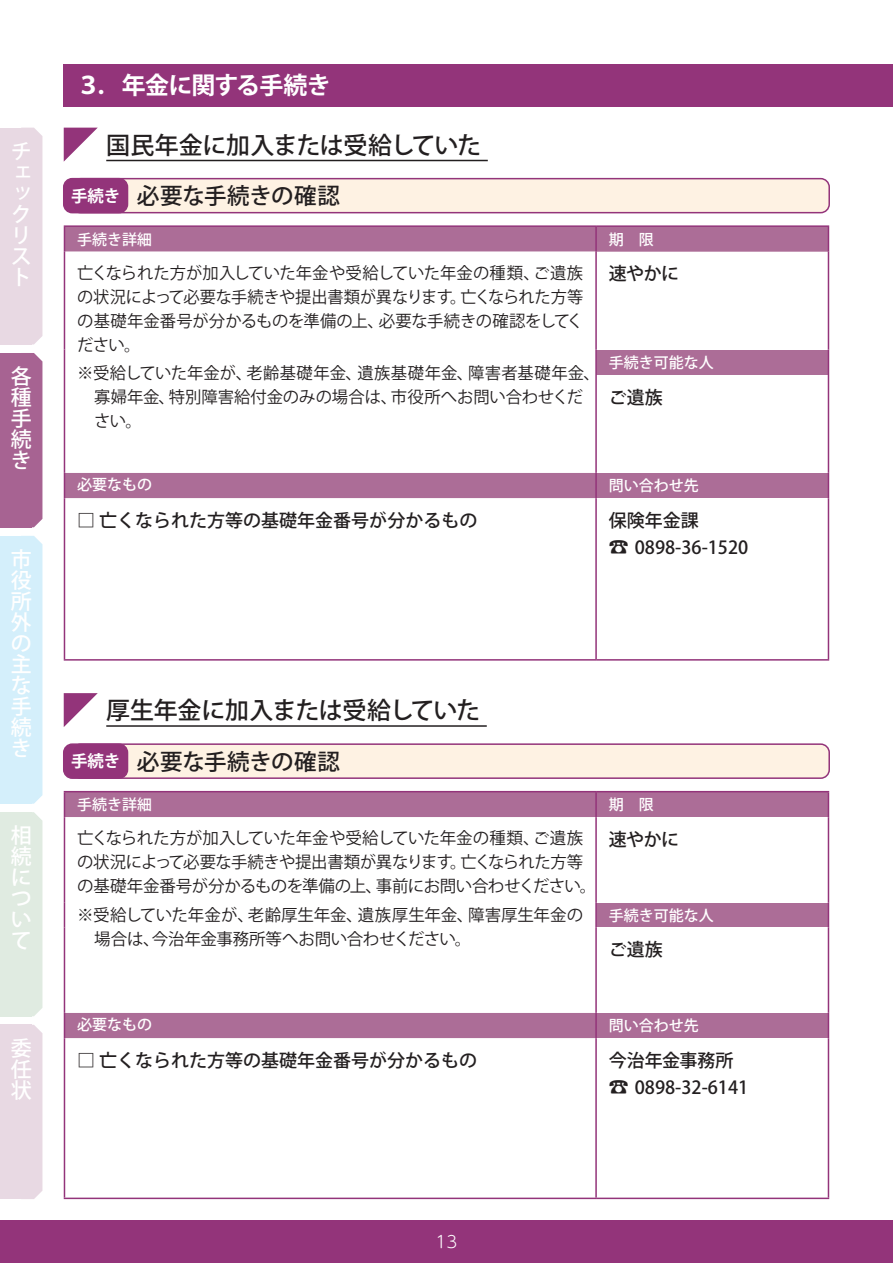
<style>
.page{position:relative;width:893px;height:1263px;background:#fff}
.page>*{position:absolute;margin:0;border:0;box-sizing:border-box;transform-origin:0 0}
.t1{font:24px "Koz Go Pro Medium 90 msp RKSJ H";letter-spacing:-.015em;color:#231f20}
.t2{font:24px "Koz Go Pro Bold 90 msp RKSJ H";letter-spacing:-.03em;color:#fff}
.t3{font:22.5px "Koz Go Pro Medium 90 msp RKSJ H";letter-spacing:.005em;color:#231f20}
.t4{font:21px/21px "Koz Go Pro Medium 90 msp RKSJ H";color:#fff;text-align:justify}
.t5{font:18px/27px "Koz Go Pro Medium 90 msp RKSJ H";color:#231f20}
.t6{font:16.5px/24px "Koz Go Pro Regular 90 msp RKSJ H";letter-spacing:-.015em;color:#231f20}
.t7{font:16.5px "UD Shin M Go Pr 6 N Light 90 msp RKSJ H";color:#fff}
.t8{font:15px "Koz Go Pro Medium 90 msp RKSJ H";color:#fff}
.s1{font-family:"Koz Go Pro Bold 90 msp RKSJ H";font-size:16.5px;color:#fff}
.s2{font-size:19.8px}
</style>
<div class="page">
<div style="left:0;top:1220px;width:893px;height:43px;background:#93347a"></div>
<div style="left:64px;top:64px;width:829px;height:42px;background:#93347a"></div>
<hr style="left:106px;top:160px;width:382px;height:1px;background:#231f20">
<hr style="left:106px;top:725px;width:381px;height:2px;background:#231f20">
<div style="left:72px;top:179px;width:757px;height:34px;background:#fef2e3;border-radius:9px"></div>
<div style="left:71px;top:178px;width:759px;height:35px;border:2px solid #93347a;border-radius:9px"></div>
<div style="left:64px;top:179px;width:64px;height:34px;background:#93347a;border-radius:9px"></div>
<div style="left:63px;top:178px;width:65px;height:35px;border:2px solid #93347a;border-radius:9px"></div>
<div style="left:72px;top:744px;width:757px;height:34px;background:#fef2e3;border-radius:9px"></div>
<div style="left:71px;top:743px;width:759px;height:36px;border:2px solid #93347a;border-radius:9px"></div>
<div style="left:64px;top:744px;width:64px;height:34px;background:#93347a;border-radius:9px"></div>
<div style="left:63px;top:743px;width:65px;height:36px;border:2px solid #93347a;border-radius:9px"></div>
<div style="left:65px;top:227px;width:763px;height:271px;background:#ac6d97"></div>
<svg style="left:65px;top:252px;width:530px;height:407px"></svg>
<div style="left:596px;top:252px;width:232px;height:97px;background:#fff"></div>
<div style="left:596px;top:375px;width:232px;height:98px;background:#fff"></div>
<hr style="left:64px;top:252px;width:1px;height:97px;background:#93347a">
<svg style="left:64px;top:349px;width:1px;height:26px"></svg>
<hr style="left:64px;top:375px;width:1px;height:98px;background:#93347a">
<svg style="left:64px;top:473px;width:1px;height:25px"></svg>
<hr style="left:64px;top:498px;width:1px;height:161px;background:#93347a">
<hr style="left:64px;top:659px;width:532px;height:2px;background:#93347a">
<hr style="left:595px;top:252px;width:2px;height:97px;background:#93347a">
<hr style="left:828px;top:252px;width:1px;height:97px;background:#93347a">
<hr style="left:595px;top:349px;width:2px;height:26px;background:#93347a">
<svg style="left:828px;top:349px;width:1px;height:26px"></svg>
<hr style="left:595px;top:375px;width:2px;height:98px;background:#93347a">
<hr style="left:828px;top:375px;width:1px;height:98px;background:#93347a">
<hr style="left:595px;top:473px;width:2px;height:25px;background:#93347a">
<svg style="left:828px;top:473px;width:1px;height:25px"></svg>
<hr style="left:595px;top:498px;width:2px;height:161px;background:#93347a">
<hr style="left:828px;top:498px;width:1px;height:161px;background:#93347a">
<hr style="left:596px;top:659px;width:233px;height:2px;background:#93347a">
<hr style="left:64px;top:225px;width:532px;height:2px;background:#93347a">
<svg style="left:64px;top:227px;width:1px;height:25px"></svg>
<hr style="left:596px;top:225px;width:233px;height:2px;background:#93347a">
<hr style="left:595px;top:227px;width:2px;height:25px;background:#93347a">
<svg style="left:828px;top:227px;width:1px;height:25px"></svg>
<div style="left:65px;top:792px;width:763px;height:246px;background:#ac6d97"></div>
<svg style="left:65px;top:817px;width:530px;height:381px"></svg>
<div style="left:596px;top:817px;width:232px;height:85px;background:#fff"></div>
<div style="left:596px;top:928px;width:232px;height:85px;background:#fff"></div>
<hr style="left:64px;top:817px;width:1px;height:85px;background:#93347a">
<svg style="left:64px;top:902px;width:1px;height:26px"></svg>
<hr style="left:64px;top:928px;width:1px;height:85px;background:#93347a">
<svg style="left:64px;top:1013px;width:1px;height:25px"></svg>
<hr style="left:64px;top:1038px;width:1px;height:160px;background:#93347a">
<hr style="left:64px;top:1198px;width:532px;height:1px;background:#93347a">
<hr style="left:595px;top:817px;width:2px;height:85px;background:#93347a">
<hr style="left:828px;top:817px;width:1px;height:85px;background:#93347a">
<hr style="left:595px;top:902px;width:2px;height:26px;background:#93347a">
<svg style="left:828px;top:902px;width:1px;height:26px"></svg>
<hr style="left:595px;top:928px;width:2px;height:85px;background:#93347a">
<hr style="left:828px;top:928px;width:1px;height:85px;background:#93347a">
<hr style="left:595px;top:1013px;width:2px;height:25px;background:#93347a">
<svg style="left:828px;top:1013px;width:1px;height:25px"></svg>
<hr style="left:595px;top:1038px;width:2px;height:160px;background:#93347a">
<hr style="left:828px;top:1038px;width:1px;height:160px;background:#93347a">
<hr style="left:596px;top:1198px;width:233px;height:1px;background:#93347a">
<hr style="left:64px;top:791px;width:532px;height:1px;background:#93347a">
<svg style="left:64px;top:792px;width:1px;height:25px"></svg>
<hr style="left:596px;top:791px;width:233px;height:1px;background:#93347a">
<hr style="left:595px;top:792px;width:2px;height:25px;background:#93347a">
<svg style="left:828px;top:792px;width:1px;height:25px"></svg>
<svg style="left:64px;top:128px;width:34px;height:34px"></svg>
<svg style="left:64px;top:693px;width:34px;height:34px"></svg>
<div style="left:32px;top:128px;width:10px;height:216px;background:#e8d9e3"></div>
<div style="left:0;top:128px;width:32px;height:216px;background:#e8d9e3"></div>
<div style="left:32px;top:353px;width:10px;height:174px;background:#a76392"></div>
<div style="left:0;top:353px;width:32px;height:174px;background:#a76392"></div>
<div style="left:32px;top:536px;width:10px;height:268px;background:#d4effb"></div>
<div style="left:0;top:536px;width:32px;height:268px;background:#d4effb"></div>
<div style="left:32px;top:1025px;width:10px;height:174px;background:#e8d9e3"></div>
<div style="left:0;top:1025px;width:32px;height:174px;background:#e8d9e3"></div>
<div style="left:32px;top:812px;width:10px;height:204px;background:#e0ebe1"></div>
<div style="left:0;top:812px;width:32px;height:204px;background:#e0ebe1"></div>
<p class="t4" style="left:11px;top:143px;width:21px;text-align:left">チェックリスト</p>
<p class="t4" style="left:11px;top:369px;width:22px">各種手続き</p>
<p class="t4" style="left:11px;top:552px;width:22px">市役所外の主な手続き</p>
<p class="t4" style="left:11px;top:828px;width:22px">相続について</p>
<p class="t4" style="left:11px;top:1040px;width:22px">委任状</p>
<h1 class="t2" style="left:76px;top:76px;width:256px">３．年金に関する手続き</h1>
<h1 class="t1" style="left:106px;top:136px;width:376px">国民年金に加入または受給していた</h1>
<h2 class="t3" style="left:71px;top:187px;width:270px"><span class="s1">手続き</span> 必要な手続きの確認</h2>
<p class="t8" style="left:77px;top:233px;width:76px">手続き詳細</p>
<p class="t8" style="left:609px;top:233px;width:46px">期　限</p>
<p class="t6" style="left:77px;top:263px;width:507px;text-align:justify">亡くなられた方が加入していた年金や受給していた年金の種類、ご遺族の状況によって必要な手続きや提出書類が異なります。亡くなられた方等の基礎年金番号が分かるものを準備の上、必要な手続きの確認をしてください。</p>
<p class="t6" style="left:94px;top:363px;width:507px;text-indent:-17px">※受給していた年金が、老齢基礎年金、遺族基礎年金、障害者基礎年金、寡婦年金、特別障害給付金のみの場合は、市役所へお問い合わせください。</p>
<p class="t5" style="left:609px;top:262px;width:72px">速やかに</p>
<p class="t8" style="left:609px;top:357px;width:106px">手続き可能な人</p>
<p class="t5" style="left:609px;top:386px;width:55px">ご遺族</p>
<p class="t8" style="left:77px;top:479px;width:76px">必要なもの</p>
<p class="t8" style="left:609px;top:480px;width:91px">問い合わせ先</p>
<p class="t5" style="left:77px;top:509px;width:402px">□ 亡くなられた方等の基礎年金番号が分かるもの</p>
<p class="t5" style="left:609px;top:509px;width:141px">保険年金課<br><span class="s2">☎</span> 0898-36-1520</p>
<h1 class="t1" style="left:106px;top:701px;width:375px">厚生年金に加入または受給していた</h1>
<h2 class="t3" style="left:71px;top:753px;width:270px"><span class="s1">手続き</span> 必要な手続きの確認</h2>
<p class="t8" style="left:77px;top:799px;width:76px">手続き詳細</p>
<p class="t8" style="left:609px;top:799px;width:46px">期　限</p>
<p class="t6" style="left:77px;top:829px;width:521px">亡くなられた方が加入していた年金や受給していた年金の種類、ご遺族の状況によって必要な手続きや提出書類が異なります。亡くなられた方等の基礎年金番号が分かるものを準備の上、事前にお問い合わせください。</p>
<p class="t6" style="left:94px;top:905px;width:490px;text-indent:-17px">※受給していた年金が、老齢厚生年金、遺族厚生年金、障害厚生年金の場合は、今治年金事務所等へお問い合わせください。</p>
<p class="t5" style="left:609px;top:828px;width:72px">速やかに</p>
<p class="t8" style="left:609px;top:909px;width:106px">手続き可能な人</p>
<p class="t5" style="left:609px;top:939px;width:55px">ご遺族</p>
<p class="t8" style="left:77px;top:1019px;width:76px">必要なもの</p>
<p class="t8" style="left:609px;top:1020px;width:91px">問い合わせ先</p>
<p class="t5" style="left:77px;top:1049px;width:401px">□ 亡くなられた方等の基礎年金番号が分かるもの</p>
<p class="t5" style="left:609px;top:1049px;width:141px">今治年金事務所<span class="s2">☎</span> 0898-32-6141</p>
<p class="t7" style="left:436px;top:1235px;width:23px">13</p>
</div>
